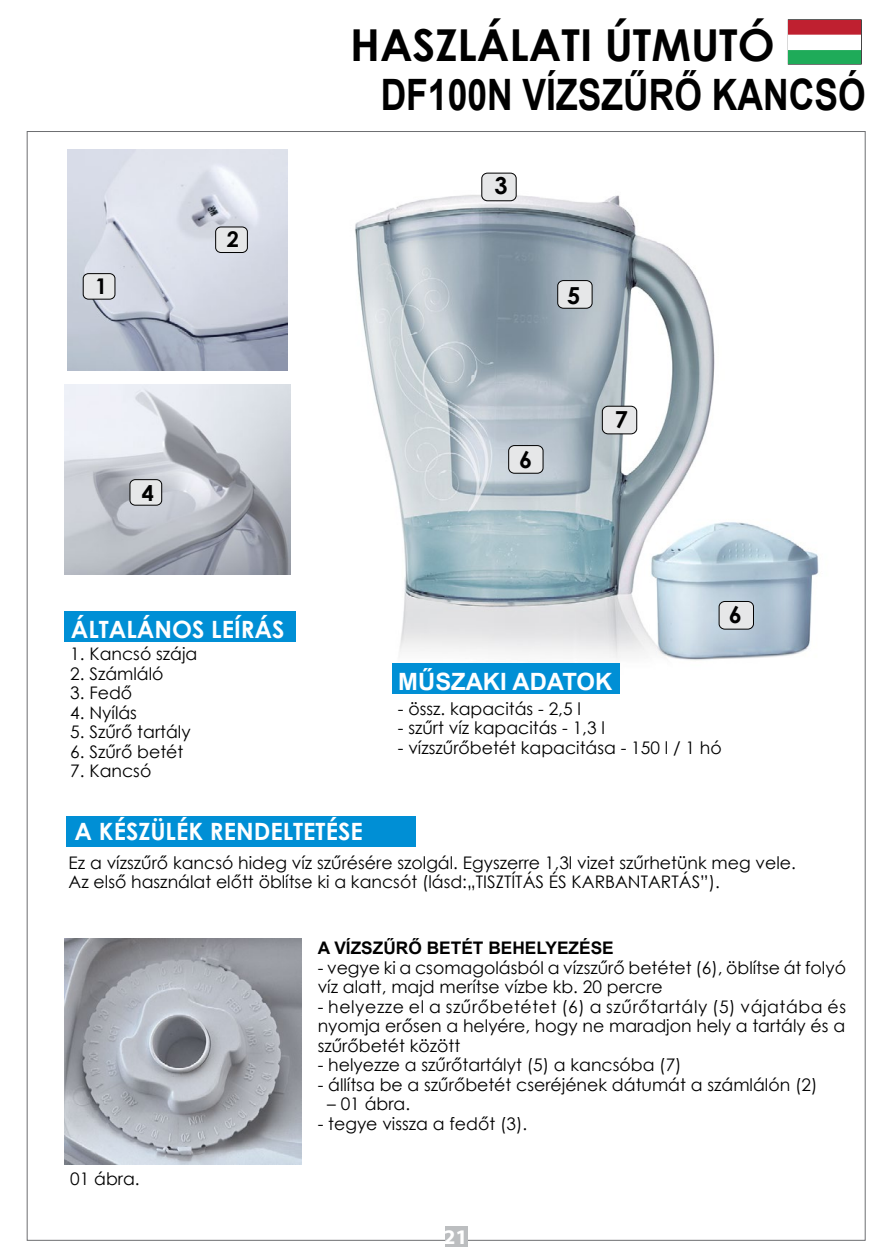
<style>
.page{position:relative;width:893px;height:1259px;background:#fff}
.page>*{position:absolute;margin:0;border:0;box-sizing:border-box;transform-origin:0 0}
.t1{font:700 44.1px "Century Gothic";color:#000}
.t2{font:700 43.2px "Arial";color:#000;scale:.82 1}
.t3{font:700 23.7px "Century Gothic";color:#fff}
.t4{font:700 23.7px "Arial";color:#fff}
.t5{font:700 23.4px "Century Gothic";color:#000}
.t6{font:700 21.6px "Century Gothic";color:#000}
.t7{font:700 20.7px "Myriad Pro";color:#fff;scale:1.04 1}
.t8{font:17.4px/19.5px "Century Gothic";color:#000}
.t9{font:700 17.4px "Arial";color:#000}
</style>
<div class="page">
<img style="left:355px;top:172px;width:464px;height:517px">
<img style="left:67px;top:149px;width:221px;height:221px">
<img style="left:64px;top:384px;width:227px;height:190px">
<div style="left:64px;top:611px;width:232px;height:31px;background:#008fd5"></div>
<div style="left:66px;top:816px;width:349px;height:30px;background:#008fd5"></div>
<div style="left:392px;top:663px;width:227px;height:30px;background:#008fd5"></div>
<div style="left:83px;top:274px;width:32px;height:25px;background:#e6e7e8;border-radius:5px"></div>
<div style="left:83px;top:273px;width:32px;height:26px;border:1px solid #000;border-radius:5px"></div>
<div style="left:130px;top:479px;width:32px;height:26px;background:#e6e7e8;border-radius:5px"></div>
<div style="left:130px;top:479px;width:32px;height:26px;border:1px solid #000;border-radius:5px"></div>
<div style="left:558px;top:280px;width:34px;height:28px;background:#e6e7e8;border-radius:6px"></div>
<div style="left:557px;top:280px;width:35px;height:28px;border:1px solid #000;border-radius:6px"></div>
<div style="left:602px;top:406px;width:35px;height:28px;background:#e6e7e8;border-radius:6px"></div>
<div style="left:602px;top:406px;width:35px;height:28px;border:1px solid #000;border-radius:6px"></div>
<div style="left:719px;top:601px;width:34px;height:28px;background:#e6e7e8;border-radius:6px"></div>
<div style="left:719px;top:601px;width:35px;height:28px;border:1px solid #000;border-radius:6px"></div>
<div style="left:509px;top:445px;width:34px;height:28px;background:#e6e7e8;border-radius:6px"></div>
<div style="left:508px;top:445px;width:35px;height:28px;border:1px solid #000;border-radius:6px"></div>
<div style="left:482px;top:173px;width:34px;height:28px;background:#e6e7e8;border-radius:6px"></div>
<div style="left:481px;top:173px;width:35px;height:28px;border:1px solid #000;border-radius:6px"></div>
<div style="left:216px;top:227px;width:31px;height:25px;background:#e6e7e8;border-radius:5px"></div>
<div style="left:215px;top:227px;width:33px;height:26px;border:1px solid #000;border-radius:5px"></div>
<div style="left:445px;top:1226px;width:22px;height:20px;background:#bcbec0"></div>
<img style="left:64px;top:938px;width:237px;height:226px">
<img style="left:789px;top:20px;width:71px;height:44px">
<h1 class="t1" style="left:350px;top:17px;width:426px">HASZLÁLATI ÚTMUTÓ</h1>
<h2 class="t2" style="left:381px;top:66px;width:593px">DF100N VÍZSZŰRŐ KANCSÓ</h2>
<p class="t6" style="left:95px;top:273px;width:14px">1</p>
<p class="t6" style="left:227px;top:226px;width:14px">2</p>
<h3 class="t5" style="left:495px;top:171px;width:15px">3</h3>
<h3 class="t5" style="left:567px;top:281px;width:15px">5</h3>
<p class="t6" style="left:142px;top:480px;width:14px">4</p>
<h3 class="t5" style="left:519px;top:445px;width:15px">6</h3>
<h3 class="t5" style="left:615px;top:405px;width:15px">7</h3>
<h3 class="t3" style="left:71px;top:614px;width:215px">ÁLTALÁNOS LEÍRÁS</h3>
<p class="t8" style="left:70px;top:644px;width:129px">1. Kancsó szája</p>
<p class="t8" style="left:70px;top:663px;width:95px">2. Számláló</p>
<p class="t8" style="left:70px;top:683px;width:64px">3. Fedő</p>
<p class="t8" style="left:70px;top:702px;width:68px">4. Nyílás</p>
<p class="t8" style="left:70px;top:721px;width:122px">5. Szűrő tartály</p>
<p class="t8" style="left:70px;top:741px;width:115px">6. Szűrő betét</p>
<p class="t8" style="left:70px;top:760px;width:83px">7. Kancsó</p>
<h3 class="t3" style="left:75px;top:816px;width:290px">A KÉSZÜLÉK RENDELTETÉSE</h3>
<h3 class="t5" style="left:729px;top:600px;width:15px">6</h3>
<h3 class="t4" style="left:398px;top:665px;width:215px">MŰSZAKI ADATOK</h3>
<p class="t8" style="left:398px;top:698px;width:185px">- össz. kapacitás - 2,5 l</p>
<p class="t8" style="left:398px;top:718px;width:209px">- szűrt víz kapacitás - 1,3 l</p>
<p class="t8" style="left:398px;top:737px;width:325px">- vízszűrőbetét kapacitása - 150 l / 1 hó</p>
<p class="t8" style="left:69px;top:852px;width:729px">Ez a vízszűrő kancsó hideg víz szűrésére szolgál. Egyszerre 1,3l vizet szűrhetünk meg vele.<br>Az első használat előtt öblítse ki a kancsót (lásd:„TISZTÍTÁS ÉS KARBANTARTÁS”).</p>
<p class="t8" style="left:70px;top:1168px;width:71px">01 ábra.</p>
<p class="t9" style="left:318px;top:936px;width:298px">A VÍZSZŰRŐ BETÉT BEHELYEZÉSE</p>
<p class="t8" style="left:318px;top:957px;width:530px">- vegye ki a csomagolásból a vízszűrő betétet (6), öblítse át folyó víz alatt, majd merítse vízbe kb. 20 percre</p>
<p class="t8" style="left:318px;top:996px;width:530px;text-align:justify">- helyezze el a szűrőbetétet (6) a szűrőtartály (5) vájatába és nyomja erősen a helyére, hogy ne maradjon hely a tartály és a szűrőbetét között</p>
<p class="t8" style="left:318px;top:1055px;width:365px">- helyezze a szűrőtartályt (5) a kancsóba (7)</p>
<p class="t8" style="left:318px;top:1074px;width:501px">- állítsa be a szűrőbetét cseréjének dátumát a számlálón (2)</p>
<p class="t8" style="left:327px;top:1093px;width:84px">– 01 ábra.</p>
<p class="t8" style="left:318px;top:1113px;width:211px">- tegye vissza a fedőt (3).</p>
<p class="t7" style="left:444px;top:1223px;width:25px">21</p>
</div>
